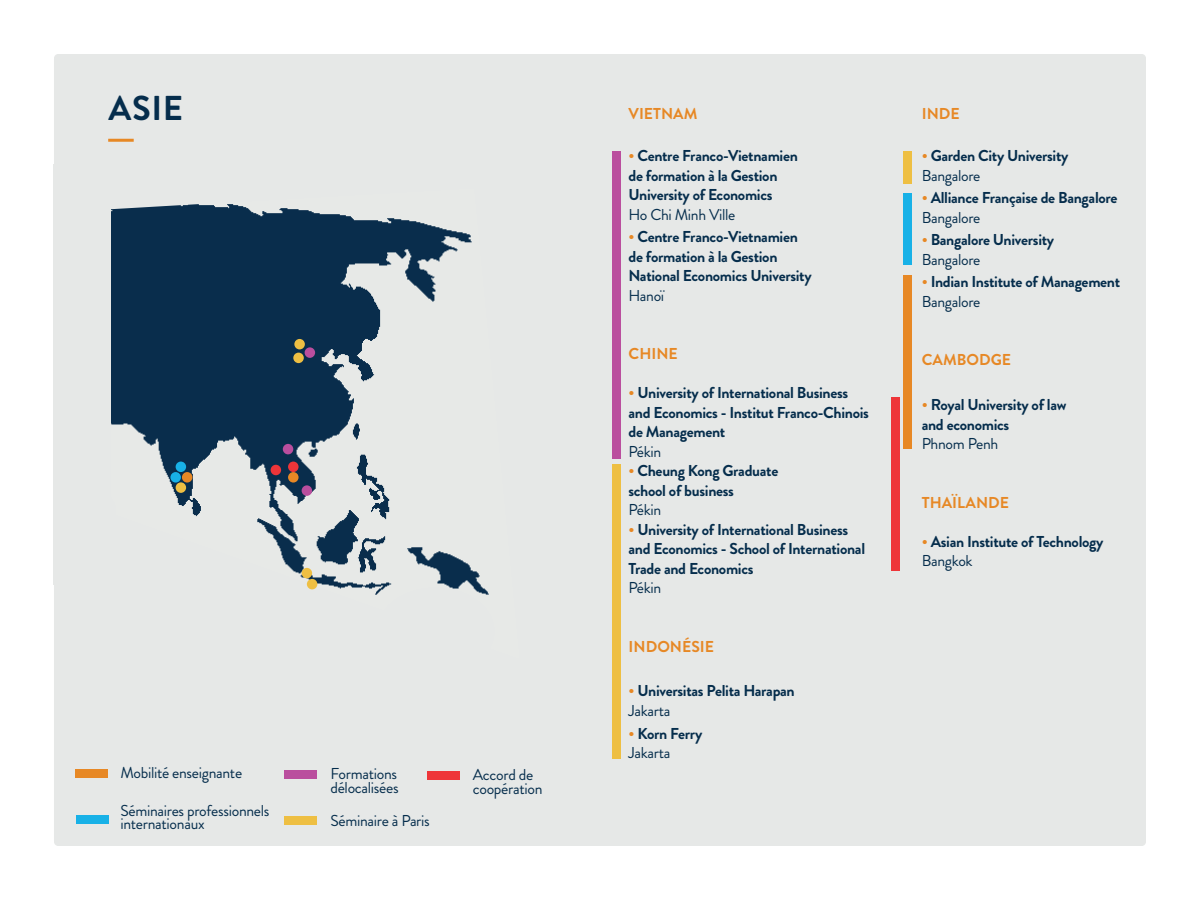
<style>
.page{position:relative;width:1200px;height:900px;background:#fff}
.page>*{position:absolute;margin:0;border:0;box-sizing:border-box;transform-origin:0 0}
.t1{font:700 34.5px "Brandon Grotesque";color:#052d4c}
.t2{font:700 15.75px/19.5px "Brandon Grotesque";letter-spacing:-.02em;color:#052d4c}
.t3{font:15.75px/13.5px "Brandon Grotesque";letter-spacing:-.02em;color:#052d4c}
.t4{font:700 15.75px "Brandon Grotesque";color:#e78825}
.s1{color:#e78825}
.s2{font-weight:400}
</style>
<div class="page">
<div style="left:54px;top:54px;width:1092px;height:792px;background:#e6e8e7;border-radius:4px"></div>
<img style="left:111px;top:204px;width:378px;height:391px">
<div style="left:377px;top:588px;width:117px;height:87px;background:#e6e8e7;border-radius:50%"></div>
<div style="left:41px;top:484px;width:75px;height:56px;background:#e6e8e7;border-radius:50%"></div>
<div style="left:0;top:164px;width:110px;height:420px;background:#e6e8e7"></div>
<hr style="left:108px;top:139px;width:26px;height:3px;background:#e78825">
<div style="left:612px;top:151px;width:9px;height:308px;background:#ba4e9e"></div>
<div style="left:903px;top:193px;width:8px;height:71px;background:#18b1e7"></div>
<div style="left:903px;top:151px;width:8px;height:33px;background:#eebf43"></div>
<div style="left:903px;top:275px;width:8px;height:174px;background:#e78825"></div>
<div style="left:612px;top:464px;width:9px;height:295px;background:#eebf43"></div>
<div style="left:891px;top:397px;width:8px;height:174px;background:#ee3539"></div>
<div style="left:284px;top:771px;width:33px;height:8px;background:#ba4e9e"></div>
<div style="left:75px;top:769px;width:33px;height:8px;background:#e78825"></div>
<div style="left:76px;top:815px;width:33px;height:8px;background:#18b1e7"></div>
<div style="left:284px;top:816px;width:33px;height:8px;background:#eebf43"></div>
<div style="left:428px;top:771px;width:32px;height:9px;background:#ee3539"></div>
<div style="left:302px;top:485px;width:10px;height:11px;background:#ba4e9e;border-radius:50%"></div>
<div style="left:283px;top:444px;width:10px;height:10px;background:#ba4e9e;border-radius:50%"></div>
<div style="left:305px;top:347px;width:10px;height:11px;background:#ba4e9e;border-radius:50%"></div>
<div style="left:293px;top:353px;width:11px;height:10px;background:#eebf43;border-radius:50%"></div>
<div style="left:294px;top:339px;width:11px;height:10px;background:#eebf43;border-radius:50%"></div>
<div style="left:302px;top:568px;width:10px;height:10px;background:#eebf43;border-radius:50%"></div>
<div style="left:307px;top:579px;width:10px;height:10px;background:#eebf43;border-radius:50%"></div>
<div style="left:176px;top:482px;width:10px;height:11px;background:#eebf43;border-radius:50%"></div>
<div style="left:170px;top:472px;width:11px;height:11px;background:#18b1e7;border-radius:50%"></div>
<div style="left:182px;top:472px;width:10px;height:11px;background:#e78825;border-radius:50%"></div>
<div style="left:176px;top:462px;width:10px;height:10px;background:#18b1e7;border-radius:50%"></div>
<div style="left:288px;top:472px;width:11px;height:11px;background:#e78825;border-radius:50%"></div>
<div style="left:271px;top:465px;width:10px;height:10px;background:#ee3539;border-radius:50%"></div>
<div style="left:288px;top:462px;width:11px;height:10px;background:#ee3539;border-radius:50%"></div>
<div style="left:0;top:146px;width:53px;height:525px;background:#fff"></div>
<h1 class="t1" style="left:108px;top:84px;width:76px">ASIE</h1>
<p class="t3" style="left:120px;top:766px;width:123px">Mobilité enseignante</p>
<p class="t3" style="left:120px;top:804px;width:151px">Séminaires professionnels internationaux</p>
<p class="t3" style="left:330px;top:768px;width:70px">Formations délocalisées</p>
<p class="t3" style="left:330px;top:814px;width:101px">Séminaire à Paris</p>
<p class="t3" style="left:473px;top:768px;width:71px">Accord de coopération</p>
<p class="t4" style="left:629px;top:103px;width:70px">VIETNAM</p>
<p class="t2" style="left:629px;top:146px;width:171px"><span class="s1">•</span> Centre Franco-Vietnamien de formation à la Gestion<br>University of Economics</p>
<p class="t3" style="left:629px;top:208px;width:108px">Ho Chi Minh Ville</p>
<p class="t2" style="left:629px;top:227px;width:185px"><span class="s1">•</span> Centre Franco-Vietnamien de formation à la Gestion<br>National Economics University</p>
<p class="t3" style="left:629px;top:289px;width:37px">Hanoï</p>
<p class="t4" style="left:629px;top:343px;width:51px">CHINE</p>
<p class="t2" style="left:629px;top:383px;width:242px"><span class="s1">•</span> University of International Business and Economics - Institut Franco-Chinois de Management</p>
<p class="t3" style="left:629px;top:445px;width:34px">Pékin</p>
<p class="t2" style="left:629px;top:461px;width:151px"><span class="s1">•</span> Cheung Kong Graduate school of business</p>
<p class="t3" style="left:629px;top:503px;width:34px">Pékin</p>
<p class="t2" style="left:629px;top:520px;width:238px"><span class="s1">•</span> University of International Business and Economics - School of International<br>Trade and Economics</p>
<p class="t3" style="left:629px;top:581px;width:34px">Pékin</p>
<p class="t4" style="left:629px;top:635px;width:87px">INDONÉSIE</p>
<p class="t2" style="left:629px;top:682px;width:168px"><span class="s1">•</span> Universitas Pelita Harapan<br><span class="s2">Jakarta</span></p>
<p class="t2" style="left:629px;top:724px;width:76px"><span class="s1">•</span> Korn Ferry<br><span class="s2">Jakarta</span></p>
<p class="t4" style="left:922px;top:103px;width:39px">INDE</p>
<p class="t2" style="left:922px;top:146px;width:148px"><span class="s1">•</span> Garden City University<br><span class="s2">Bangalore</span></p>
<p class="t2" style="left:922px;top:188px;width:197px"><span class="s1">•</span> Alliance Française de Bangalore<br><span class="s2">Bangalore</span></p>
<p class="t2" style="left:922px;top:230px;width:134px"><span class="s1">•</span> Bangalore University<br><span class="s2">Bangalore</span></p>
<p class="t2" style="left:922px;top:272px;width:200px"><span class="s1">•</span> Indian Institute of Management<br><span class="s2">Bangalore</span></p>
<p class="t4" style="left:922px;top:349px;width:91px">CAMBODGE</p>
<p class="t2" style="left:922px;top:395px;width:146px"><span class="s1">•</span> Royal University of law and economics</p>
<p class="t3" style="left:922px;top:437px;width:78px">Phnom Penh</p>
<p class="t4" style="left:922px;top:491px;width:89px">THAÏLANDE</p>
<p class="t2" style="left:922px;top:532px;width:183px"><span class="s1">•</span> Asian Institute of Technology<br><span class="s2">Bangkok</span></p>
</div>
